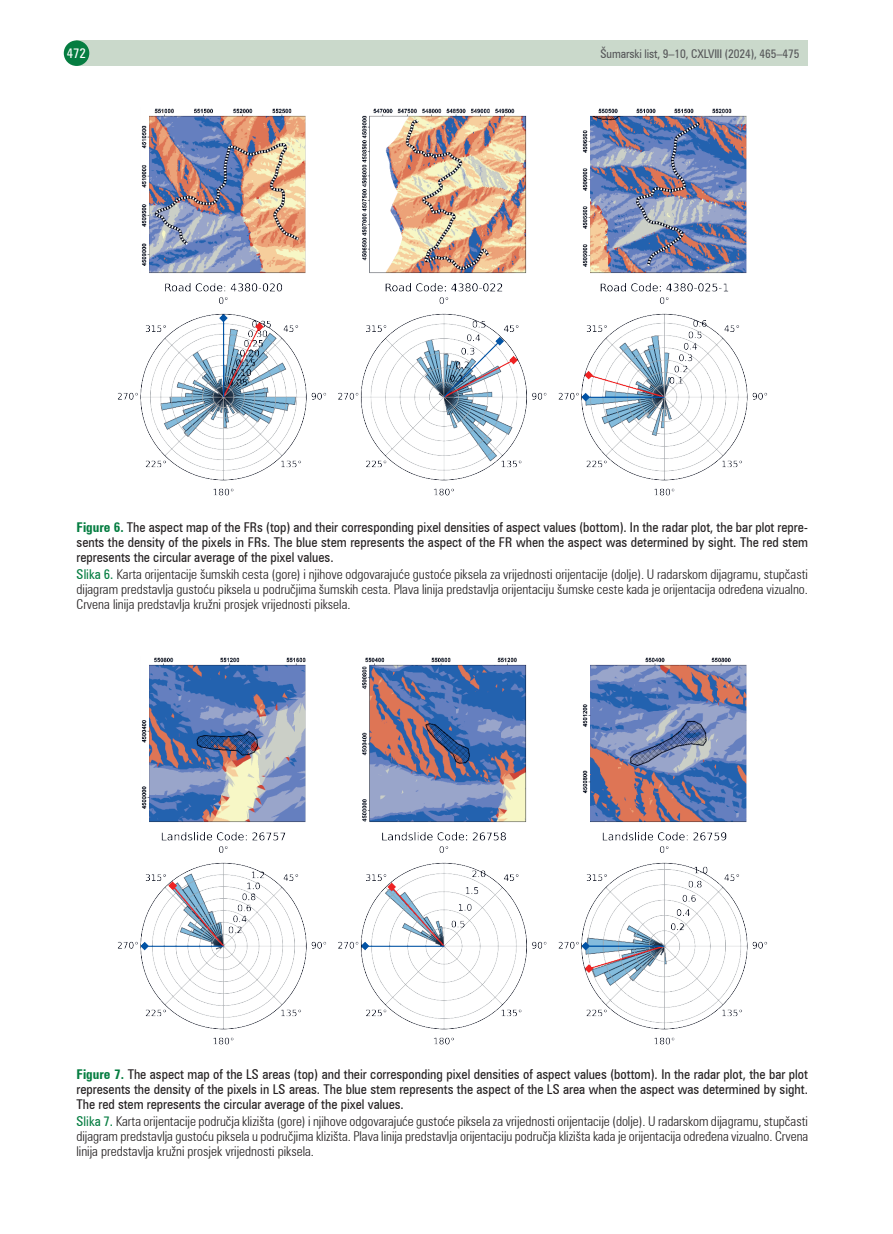
<style>
.page{position:relative;width:893px;height:1234px;background:#fff}
.page>*{position:absolute;margin:0;border:0;box-sizing:border-box;transform-origin:0 0}
.t1{font:300 condensed 13.5px/15px "Zurich BT";color:#231f20;text-align:justify}
.t2{font:condensed 13.5px/15px "Zurich BT";color:#231f20;text-align:justify}
.t3{font:condensed 13.5px "Zurich BT";color:#fff}
.t4{font:condensed 12px "Zurich BT";letter-spacing:-.01em;color:#57585a}
.s1{font-weight:700;color:#057d41}
.s2{font-weight:400;color:#057d41}
</style>
<div class="page">
<div style="left:77px;top:40px;width:731px;height:26px;background:#cad9cb"></div>
<div style="left:64px;top:40px;width:25px;height:26px;background:#057d41;border-radius:50%"></div>
<img style="left:118px;top:108px;width:649px;height:388px">
<img style="left:118px;top:657px;width:649px;height:388px">
<p class="t3" style="left:67px;top:45px;width:21px">472</p>
<p class="t4" style="left:600px;top:46px;width:200px">Šumarski list, 9–10, CXLVIII (2024), 465–475</p>
<p class="t2" style="left:77px;top:519px;width:733px"><span class="s1">Figure 6.</span> The aspect map of the FRs (top) and their corresponding pixel densities of aspect values (bottom). In the radar plot, the bar plot repre&shy;sents the density of the pixels in FRs. The blue stem represents the aspect of the FR when the aspect was determined by sight. The red stem represents the circular average of the pixel values.</p>
<p class="t1" style="left:77px;top:566px;width:733px"><span class="s2">Slika 6.</span> Karta orijentacije šumskih cesta (gore) i njihove odgovarajuće gustoće piksela za vrijednosti orijentacije (dolje). U radarskom dijagramu, stupčasti dijagram predstavlja gustoću piksela u područjima šumskih cesta. Plava linija predstavlja orijentaciju šumske ceste kada je orijentacija određena vizualno.<br>Crvena linija predstavlja kružni prosjek vrijednosti piksela.</p>
<p class="t2" style="left:77px;top:1066px;width:733px"><span class="s1">Figure 7.</span> The aspect map of the LS areas (top) and their corresponding pixel densities of aspect values (bottom). In the radar plot, the bar plot represents the density of the pixels in LS areas. The blue stem represents the aspect of the LS area when the aspect was determined by sight.<br>The red stem represents the circular average of the pixel values.</p>
<p class="t1" style="left:77px;top:1113px;width:733px"><span class="s2">Slika 7.</span> Karta orijentacije područja klizišta (gore) i njihove odgovarajuće gustoće piksela za vrijednosti orijentacije (dolje). U radarskom dijagramu, stupčasti dijagram predstavlja gustoću piksela u područjima klizišta. Plava linija predstavlja orijentaciju područja klizišta kada je orijentacija određena vizualno. Crvena linija predstavlja kružni prosjek vrijednosti piksela.</p>
</div>
